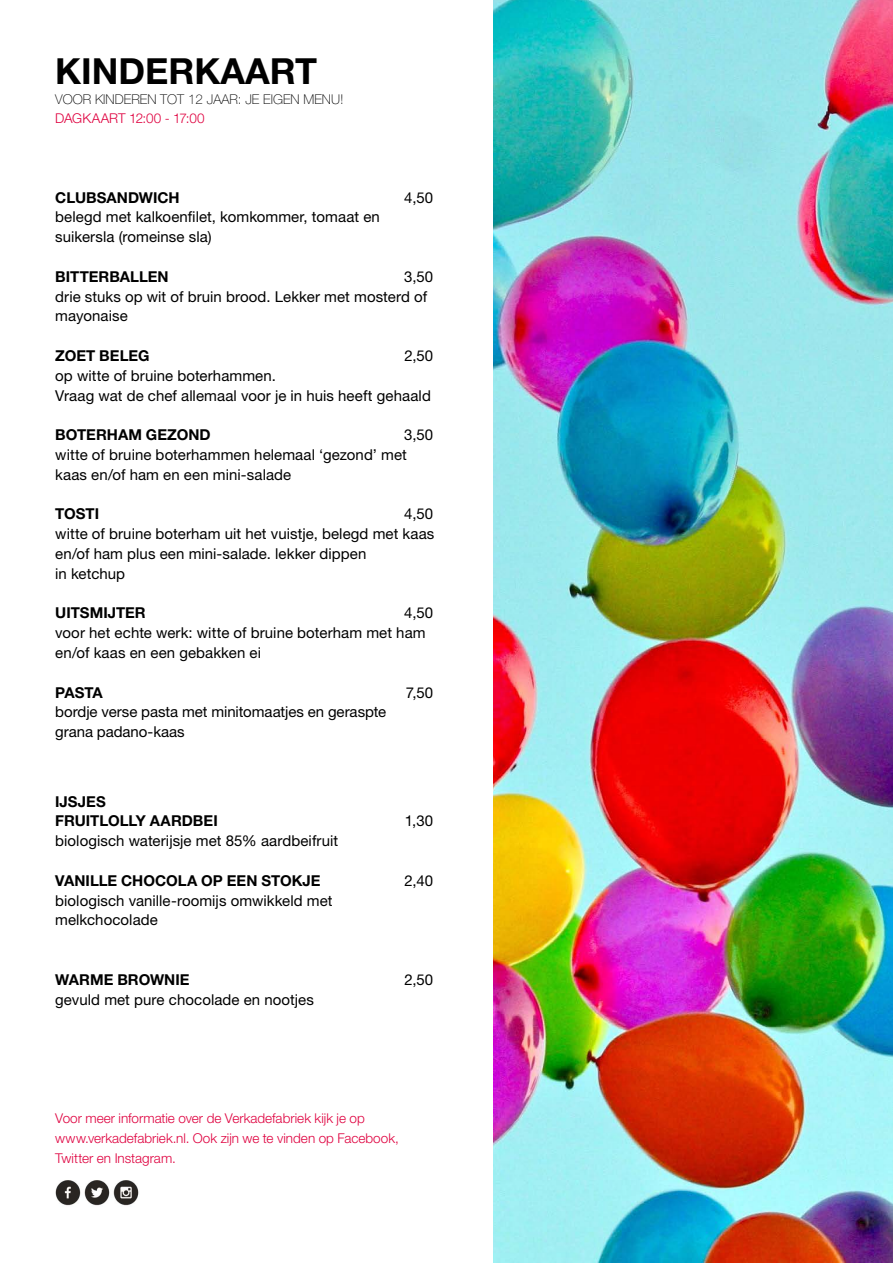
<style>
.page{position:relative;width:893px;height:1263px;background:#fff}
.page>*{position:absolute;margin:0;border:0;box-sizing:border-box;transform-origin:0 0}
.t1{font:700 36px "Helvetica Neue LT Std";color:#000}
.t2{font:15px/19.8px "Helvetica Neue LT Std";letter-spacing:.005em;color:#000}
.t3{font:700 15px/19.8px "Helvetica Neue LT Std";color:#000}
.t4{font:300 13.5px/19.8px "Helvetica Neue LT Std";color:#df003f}
.t5{font:100 13.5px "Helvetica Neue LT Std";color:#000}
</style>
<div class="page">
<img style="left:494px;top:0;width:399px;height:1263px">
<img style="left:55px;top:1180px;width:84px;height:26px">
<h1 class="t1" style="left:55px;top:49px;width:263px">KINDERKAART</h1>
<p class="t5" style="left:55px;top:91px;width:290px">VOOR KINDEREN TOT 12 JAAR: JE EIGEN MENU!</p>
<p class="t4" style="left:55px;top:108px;width:151px">DAGKAART 12:00 - 17:00</p>
<p class="t3" style="left:55px;top:187px;width:126px">CLUBSANDWICH</p>
<p class="t2" style="left:404px;top:187px;width:31px">4,50</p>
<p class="t2" style="left:55px;top:207px;width:326px">belegd met kalkoenfilet, komkommer, tomaat en suikersla (romeinse sla)</p>
<p class="t3" style="left:55px;top:266px;width:115px">BITTERBALLEN</p>
<p class="t2" style="left:55px;top:266px;width:380px;text-indent:349px">3,50 drie stuks op wit of bruin brood. Lekker met mosterd of mayonaise</p>
<p class="t3" style="left:55px;top:345px;width:96px">ZOET BELEG</p>
<p class="t2" style="left:404px;top:345px;width:30px">2,50</p>
<p class="t2" style="left:55px;top:365px;width:377px">op witte of bruine boterhammen.<br>Vraag wat de chef allemaal voor je in huis heeft gehaald</p>
<p class="t3" style="left:55px;top:425px;width:157px">BOTERHAM GEZOND</p>
<p class="t2" style="left:55px;top:425px;width:380px;text-indent:349px">3,50 witte of bruine boterhammen helemaal ‘gezond’ met kaas en/of ham en een mini-salade</p>
<p class="t3" style="left:55px;top:504px;width:45px">TOSTI</p>
<p class="t2" style="left:55px;top:504px;width:381px;text-indent:349px">4,50 witte of bruine boterham uit het vuistje, belegd met kaas en/of ham plus een mini-salade. lekker dippen<br>in ketchup</p>
<p class="t3" style="left:55px;top:603px;width:92px">UITSMIJTER</p>
<p class="t2" style="left:55px;top:603px;width:380px;text-indent:349px">4,50 voor het echte werk: witte of bruine boterham met ham en/of kaas en een gebakken ei</p>
<p class="t3" style="left:55px;top:682px;width:49px">PASTA</p>
<p class="t2" style="left:406px;top:682px;width:29px">7,50</p>
<p class="t2" style="left:55px;top:702px;width:333px">bordje verse pasta met minitomaatjes en geraspte grana padano-kaas</p>
<p class="t3" style="left:55px;top:791px;width:164px">IJSJES<br>FRUITLOLLY AARDBEI</p>
<p class="t2" style="left:405px;top:811px;width:30px">1,30</p>
<p class="t2" style="left:55px;top:831px;width:284px">biologisch waterijsje met 85% aardbeifruit</p>
<p class="t3" style="left:55px;top:870px;width:267px">VANILLE CHOCOLA OP EEN STOKJE</p>
<p class="t2" style="left:404px;top:870px;width:30px">2,40</p>
<p class="t2" style="left:55px;top:890px;width:279px">biologisch vanille-roomijs omwikkeld met melkchocolade</p>
<p class="t3" style="left:55px;top:969px;width:136px">WARME BROWNIE</p>
<p class="t2" style="left:404px;top:969px;width:30px">2,50</p>
<p class="t2" style="left:55px;top:989px;width:260px">gevuld met pure chocolade en nootjes</p>
<p class="t4" style="left:55px;top:1108px;width:345px">Voor meer informatie over de Verkadefabriek kijk je op www.verkadefabriek.nl. Ook zijn we te vinden op Facebook,<br>Twitter en Instagram.</p>
</div>
